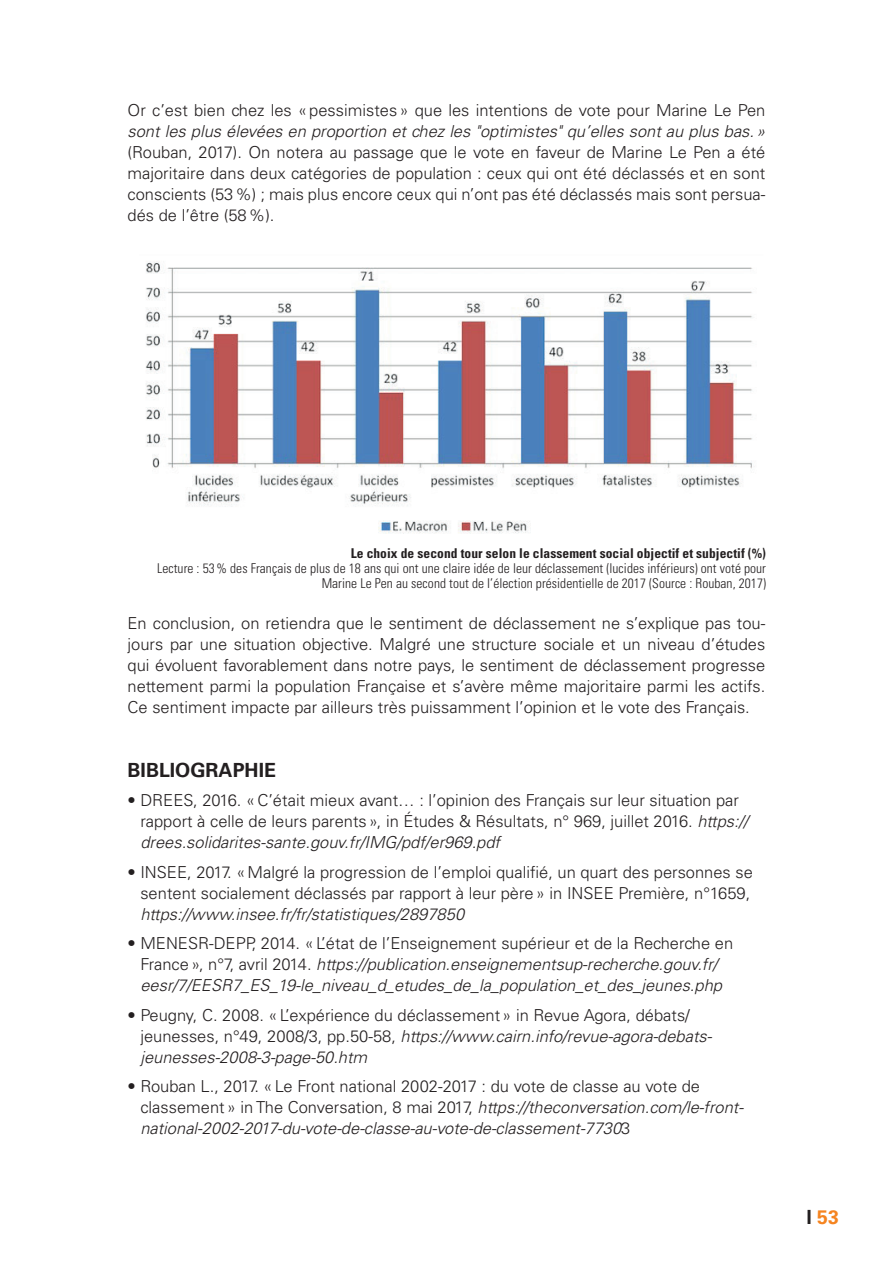
<style>
.page{position:relative;width:893px;height:1263px;background:#fff}
.page>*{position:absolute;margin:0;border:0;box-sizing:border-box;transform-origin:0 0}
.t1{font:700 19.5px "Univers LT Std";color:#231f20}
.t2{font:700 19.5px "Univers LT Std";color:#f58420}
.t3{font:300 16.5px/21px "Univers LT Std";color:#231f20}
.t4{font:italic 300 16.5px/21px "Univers LT Std";color:#231f20;text-align:center}
.t5{font:300 condensed 13.5px/15px "Univers LT Std";letter-spacing:.005em;color:#231f20;text-align:right}
.t6{font:700 condensed 13.5px "Univers LT Std";letter-spacing:.005em;color:#231f20}
.s1{font-style:italic}
.s2{font-style:normal}
.s3{color:#231f20}
</style>
<div class="page">
<img style="left:145px;top:262px;width:607px;height:272px">
<p class="t3" style="left:128px;top:100px;width:639px">Or c’est bien chez les «pessimistes» que les intentions de vote pour Marine Le Pen</p>
<p class="t4" style="left:128px;top:121px;width:639px">sont les plus élevées en proportion et chez les "optimistes" qu’elles sont au plus bas.»</p>
<p class="t3" style="left:128px;top:142px;width:639px;text-align:justify">(Rouban, 2017). On notera au passage que le vote en faveur de Marine Le Pen a été majoritaire dans deux catégories de population : ceux qui ont été déclassés et en sont conscients (53%) ; mais plus encore ceux qui n’ont pas été déclassés mais sont persua&shy;dés de l’être (58%).</p>
<p class="t6" style="left:351px;top:545px;width:417px">Le choix de second tour selon le classement social objectif et subjectif (%)</p>
<p class="t5" style="left:157px;top:561px;width:610px">Lecture : 53% des Français de plus de 18 ans qui ont une claire idée de leur déclassement (lucides inférieurs) ont voté pour<br>Marine Le Pen au second tout de l’élection présidentielle de 2017 (Source : Rouban, 2017)</p>
<p class="t3" style="left:128px;top:612px;width:639px;text-align:justify">En conclusion, on retiendra que le sentiment de déclassement ne s’explique pas tou&shy;jours par une situation objective. Malgré une structure sociale et un niveau d’études qui évoluent favorablement dans notre pays, le sentiment de déclassement progresse nettement parmi la population Française et s’avère même majoritaire parmi les actifs.<br>Ce sentiment impacte par ailleurs très puissamment l’opinion et le vote des Français.</p>
<p class="t1" style="left:128px;top:758px;width:150px">BIBLIOGRAPHIE</p>
<p class="t3" style="left:140px;top:790px;width:609px;text-indent:-13px">• DREES, 2016. «C’était mieux avant… : l’opinion des Français sur leur situation par rapport à celle de leurs parents», in Études &amp; Résultats, n° 969, juillet 2016. <span class="s1">https:// drees.solidarites-sante.gouv.fr/IMG/pdf/er969.pdf</span></p>
<p class="t3" style="left:128px;top:861px;width:627px;text-align:right">• INSEE, 2017. «Malgré la progression de l’emploi qualifié, un quart des personnes se sentent socialement déclassés par rapport à leur père» in INSEE Première, n°1659,</p>
<p class="t4" style="left:140px;top:903px;width:325px">https://www.insee.fr/fr/statistiques/2897850</p>
<p class="t4" style="left:128px;top:933px;width:607px"><span class="s2">• MENESR-DEPP, 2014. «L’état de l’Enseignement supérieur et de la Recherche en<br>France», n°7, avril 2014.</span> https://publication.enseignementsup-recherche.gouv.fr/ eesr/7/EESR7_ES_19-le_niveau_d_etudes_de_la_population_et_des_jeunes.php</p>
<p class="t3" style="left:140px;top:1004px;width:573px;text-indent:-13px">• Peugny, C. 2008. «L’expérience du déclassement» in Revue Agora, débats/ jeunesses, n°49, 2008/3, pp.50-58, <span class="s1">https://www.cairn.info/revue-agora-debats&shy;jeunesses-2008-3-page-50.htm</span></p>
<p class="t3" style="left:140px;top:1076px;width:605px;text-indent:-13px">• Rouban L., 2017. «Le Front national 2002-2017 : du vote de classe au vote de classement» in The Conversation, 8 mai 2017, <span class="s1">https://theconversation.com/le-front&shy;national-2002-2017-du-vote-de-classe-au-vote-de-classement-7730</span>3</p>
<p class="t2" style="left:806px;top:1206px;width:34px"><span class="s3">l</span> 53</p>
</div>
